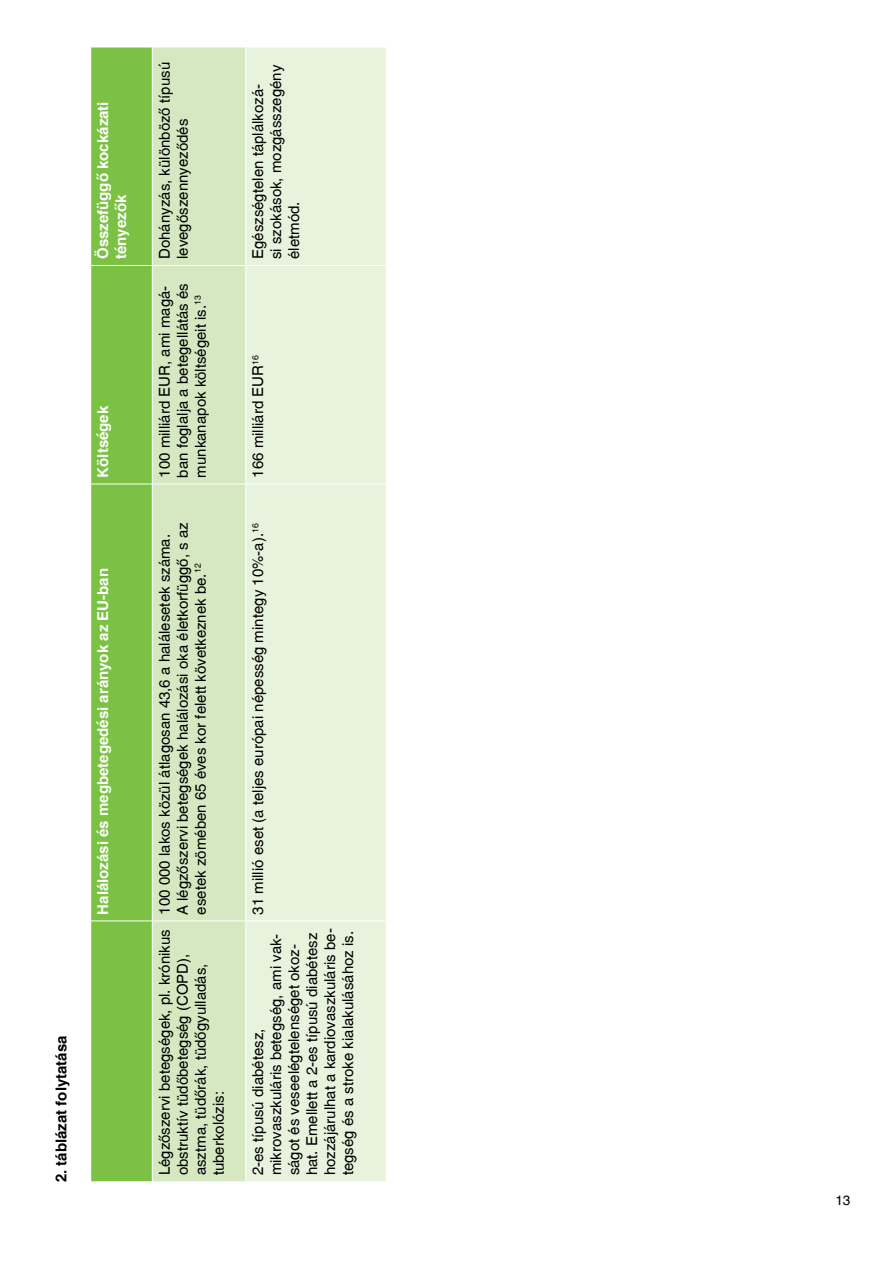
<style>
.page{position:relative;width:893px;height:1263px;background:#fff}
.page>*{position:absolute;margin:0;border:0;box-sizing:border-box;transform-origin:0 0}
.t1{font:15px/18px "Helvetica TTF";color:#000}
.t2{font:15px/18px "Helvetica TTF Bold";color:#fff}
.t3{font:15px "Helvetica TTF Bold";color:#000}
.t4{font:13.5px "Helvetica TTF";color:#000}
</style>
<div class="page">
<div style="left:91px;top:48px;width:61px;height:1133px;background:#7bc143"></div>
<div style="left:153px;top:48px;width:92px;height:1133px;background:#d5e8c1"></div>
<div style="left:246px;top:48px;width:140px;height:1133px;background:#e8f3de"></div>
<hr style="left:91px;top:920px;width:61px;height:1px;background:#fff">
<hr style="left:91px;top:484px;width:61px;height:1px;background:#fff">
<hr style="left:91px;top:265px;width:61px;height:1px;background:#fff">
<hr style="left:153px;top:920px;width:92px;height:1px;background:#fff">
<hr style="left:153px;top:484px;width:92px;height:1px;background:#fff">
<hr style="left:153px;top:265px;width:92px;height:1px;background:#fff">
<hr style="left:246px;top:920px;width:140px;height:1px;background:#fff">
<hr style="left:246px;top:484px;width:140px;height:1px;background:#fff">
<hr style="left:246px;top:265px;width:140px;height:1px;background:#fff">
<p class="t2" style="left:94px;top:259px;width:159px;rotate:-90deg">Összefüggõ kockázati tényezõk</p>
<p class="t2" style="left:94px;top:478px;width:73px;rotate:-90deg">Költségek</p>
<p class="t2" style="left:94px;top:914px;width:348px;rotate:-90deg">Halálozási és megbetegedési arányok az EU-ban</p>
<p class="t3" style="left:52px;top:1182px;width:148px;rotate:-90deg">2. táblázat folytatása</p>
<p class="t1" style="left:155px;top:259px;width:198px;rotate:-90deg">Dohányzás, különbözõ típusú levegõszennyezõdés</p>
<p class="t1" style="left:155px;top:478px;width:196px;rotate:-90deg">100 milliárd EUR, ami magá&shy;ban foglalja a betegellátás és munkanapok költségeit is.<sup>13</sup></p>
<p class="t1" style="left:155px;top:914px;width:394px;rotate:-90deg">100 000 lakos közül átlagosan 43,6 a halálesetek száma.<br>A légzõszervi betegségek halálozási oka életkorfüggõ, s az esetek zömében 65 éves kor felett következnek be.<sup>12</sup></p>
<p class="t1" style="left:155px;top:1175px;width:248px;rotate:-90deg">Légzõszervi betegségek, pl. krónikus obstruktív tüdõbetegség (COPD), asztma, tüdõrák, tüdõgyulladás, tuberkolózis:</p>
<p class="t1" style="left:249px;top:259px;width:196px;rotate:-90deg">Egészségtelen táplálkozá-<br>si szokások, mozgásszegény életmód.</p>
<p class="t1" style="left:249px;top:478px;width:124px;rotate:-90deg">166 milliárd EUR<sup>16</sup></p>
<p class="t1" style="left:249px;top:914px;width:392px;rotate:-90deg">31 millió eset (a teljes európai népesség mintegy 10%-a).<sup>16</sup></p>
<p class="t1" style="left:249px;top:1175px;width:248px;rotate:-90deg">2-es típusú diabétesz, mikrovaszkuláris betegség, ami vak&shy;ságot és veseelégtelenséget okoz&shy;hat. Emellett a 2-es típusú diabétesz hozzájárulhat a kardiovaszkuláris be&shy;tegség és a stroke kialakulásához is.</p>
<p class="t4" style="left:835px;top:1192px;width:17px">13</p>
</div>
